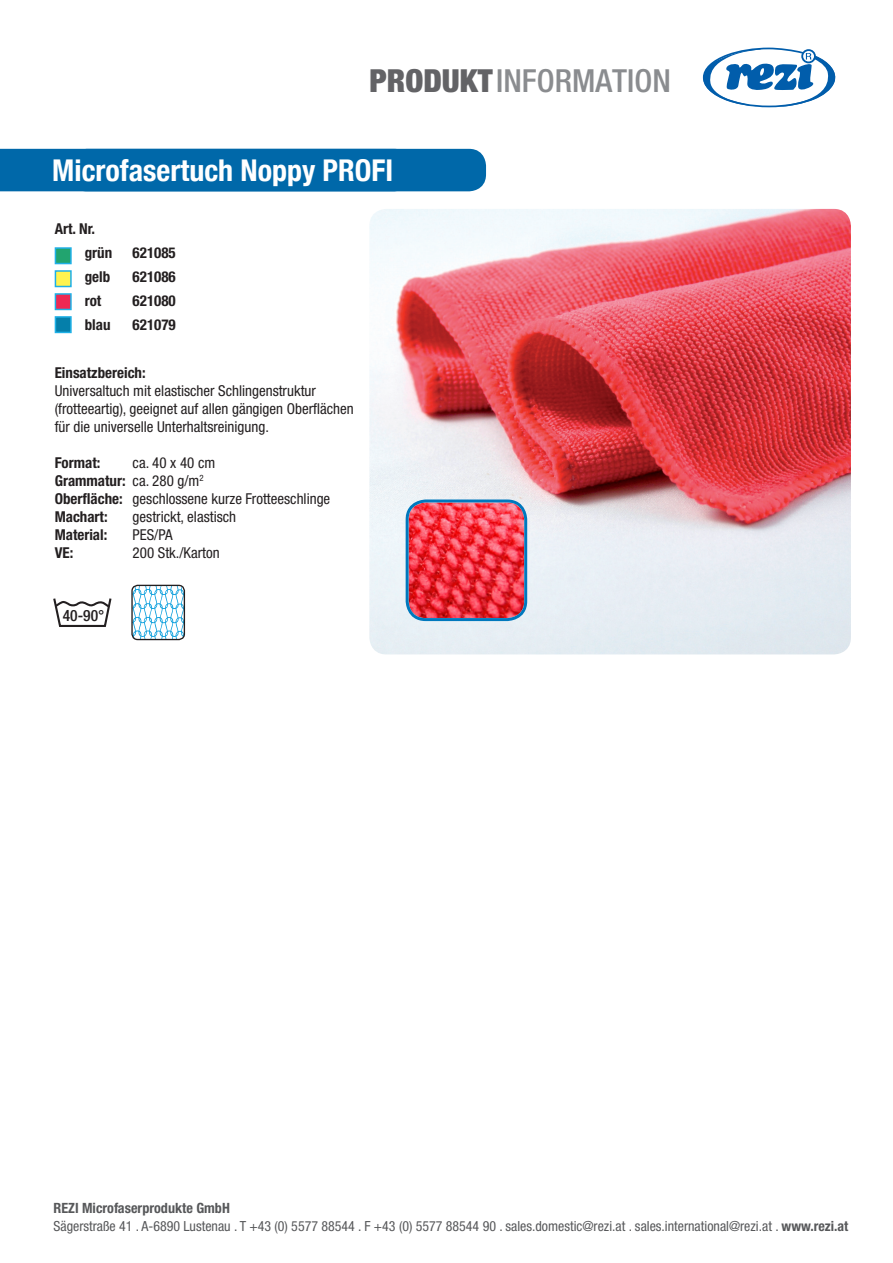
<style>
.page{position:relative;width:893px;height:1263px;background:#fff}
.page>*{position:absolute;margin:0;border:0;box-sizing:border-box;transform-origin:0 0}
.t1{font:500 condensed 31.8px "Helvetica Neue";color:#8a8c8f}
.t2{font:700 condensed 30px "Helvetica Neue";color:#fff}
.t3{font:500 condensed 15.6px "Helvetica Neue";color:#231f20}
.t4{font:condensed 15px/18px "Helvetica Neue";color:#231f20}
.t5{font:700 condensed 15px "Helvetica Neue";color:#231f20}
.t6{font:700 condensed 14.1px "Helvetica Neue";color:#57585a}
.t7{font:condensed 13.95px "Helvetica Neue";color:#57585a}
.s1{font-weight:900;color:#636366}
.s2{font-weight:400}
.s3{font-weight:700}
</style>
<div class="page">
<div style="left:0;top:149px;width:83px;height:42px;background:#0068a9"></div>
<svg style="left:702px;top:48px;width:134px;height:59px"></svg>
<div style="left:70px;top:149px;width:416px;height:42px;background:#0068a9;border-radius:17px"></div>
<img style="left:369px;top:209px;width:482px;height:445px">
<img style="left:409px;top:502px;width:115px;height:116px">
<div style="left:406px;top:499px;width:121px;height:122px;border:3px solid #0078bd;border-radius:19px"></div>
<svg style="left:54px;top:247px;width:18px;height:87px"></svg>
<svg style="left:53px;top:598px;width:59px;height:29px"></svg>
<svg style="left:132px;top:585px;width:52px;height:54px"></svg>
<div style="left:131px;top:585px;width:54px;height:55px;border:1px solid #231f20;border-radius:6px"></div>
<h1 class="t1" style="left:370px;top:62px;width:303px"><span class="s1">PRODUKT</span>INFORMATION</h1>
<p class="t2" style="left:52px;top:145px;width:342px">Microfasertuch Noppy PROFI</p>
<p class="t5" style="left:55px;top:220px;width:42px">Art. Nr.</p>
<p class="t5" style="left:85px;top:244px;width:29px">grün</p>
<p class="t5" style="left:133px;top:244px;width:45px">621085</p>
<p class="t5" style="left:85px;top:268px;width:27px">gelb</p>
<p class="t5" style="left:133px;top:268px;width:45px">621086</p>
<p class="t5" style="left:85px;top:292px;width:18px">rot</p>
<p class="t5" style="left:133px;top:292px;width:45px">621080</p>
<p class="t5" style="left:85px;top:316px;width:27px">blau</p>
<p class="t5" style="left:133px;top:316px;width:45px">621079</p>
<p class="t5" style="left:55px;top:364px;width:93px">Einsatzbereich:</p>
<p class="t4" style="left:55px;top:382px;width:263px">Universaltuch mit elastischer Schlingenstruktur</p>
<p class="t4" style="left:55px;top:400px;width:301px">(frotteeartig), geeignet auf allen gängigen Oberflächen für die universelle Unterhaltsreinigung.</p>
<p class="t5" style="left:55px;top:454px;width:47px">Format:</p>
<p class="t4" style="left:133px;top:454px;width:84px">ca. 40 x 40 cm</p>
<p class="t5" style="left:55px;top:472px;width:150px">Grammatur: <span class="s2">ca. 280 g/m</span><sup>2</sup></p>
<p class="t4" style="left:55px;top:490px;width:277px"><span class="s3">Oberfläche:</span> geschlossene kurze Frotteeschlinge</p>
<p class="t5" style="left:55px;top:508px;width:55px">Machart:</p>
<p class="t4" style="left:133px;top:508px;width:105px">gestrickt, elastisch</p>
<p class="t5" style="left:55px;top:526px;width:54px">Material:</p>
<p class="t4" style="left:133px;top:526px;width:41px">PES/PA</p>
<p class="t5" style="left:55px;top:544px;width:20px">VE:</p>
<p class="t4" style="left:133px;top:544px;width:89px">200 Stk./Karton</p>
<p class="t3" style="left:63px;top:606px;width:43px">40-90°</p>
<p class="t6" style="left:54px;top:1199px;width:178px">REZI Microfaserprodukte GmbH</p>
<p class="t7" style="left:54px;top:1218px;width:796px">Sägerstraße 41 . A-6890 Lustenau . T +43 (0) 5577 88544 . F +43 (0) 5577 88544 90 . sales.domestic@rezi.at . sales.international@rezi.at . <span class="s3">www.rezi.at</span></p>
</div>
